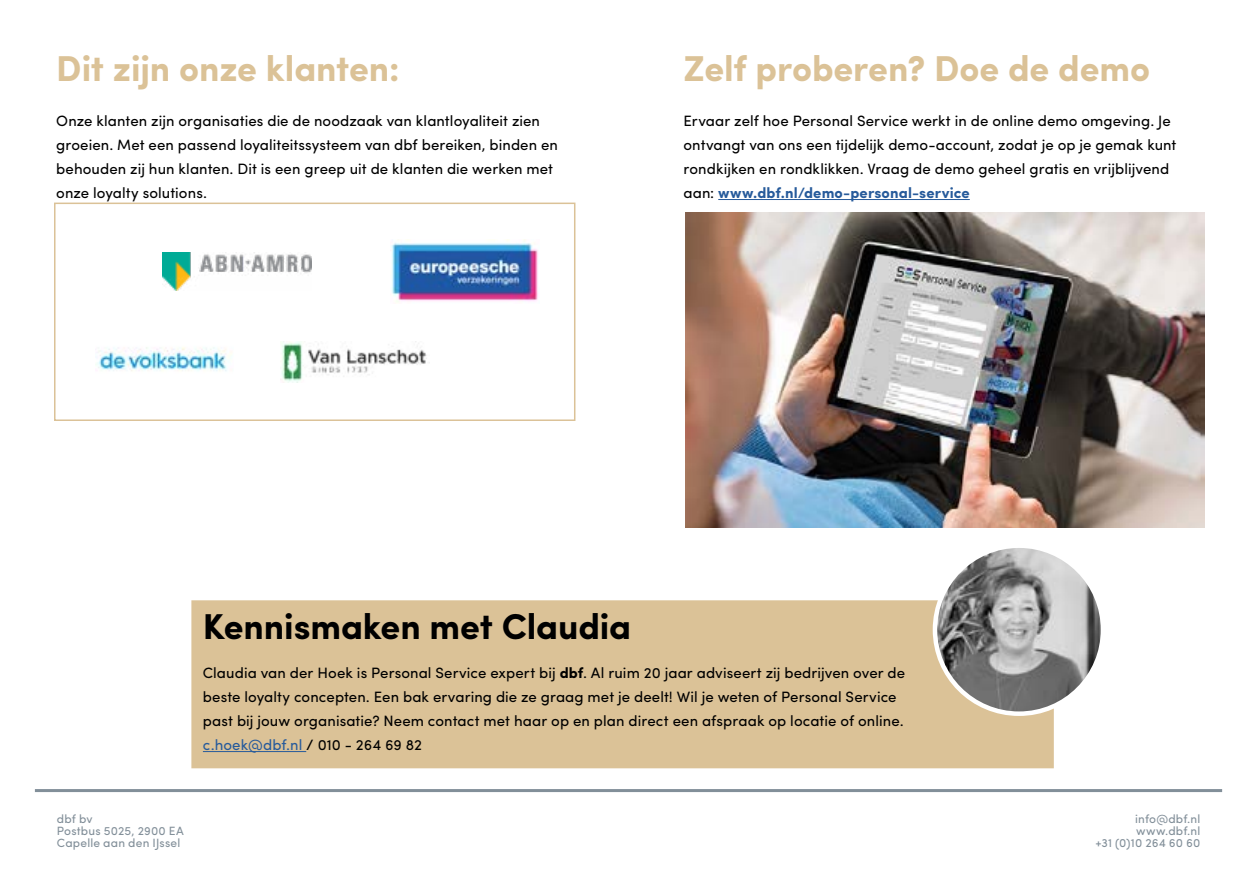
<style>
.page{position:relative;width:1259px;height:893px;background:#fff}
.page>*{position:absolute;margin:0;border:0;box-sizing:border-box;transform-origin:0 0}
.t1{font:700 36px "Sofia Pro";letter-spacing:-.005em;color:#dbc297}
.t2{font:700 36px "Sofia Pro";letter-spacing:-.005em;color:#000}
.t3{font:15px/24px "Sofia Pro";letter-spacing:.005em;color:#000}
.t4{font:12px/12px "Sofia Pro";letter-spacing:.015em;color:#828f99}
.s1{font-weight:700;color:#275b9b}
.s2{font-weight:700}
.s3{color:#275b9b}
</style>
<div class="page">
<hr style="left:35px;top:789px;width:1187px;height:3px;background:#828f99">
<img style="left:163px;top:253px;width:149px;height:37px">
<img style="left:96px;top:347px;width:136px;height:24px">
<img style="left:391px;top:240px;width:148px;height:62px">
<img style="left:280px;top:341px;width:147px;height:41px">
<div style="left:54px;top:203px;width:521px;height:218px;border:2px solid #dbc297"></div>
<div style="left:193px;top:602px;width:859px;height:165px;background:#dbc297"></div>
<hr style="left:203px;top:751px;width:103px;height:1px;background:#275b9b">
<div style="left:191px;top:600px;width:862px;height:168px;border:3px solid #dbc297"></div>
<img style="left:935px;top:548px;width:165px;height:164px">
<div style="left:932px;top:543px;width:173px;height:173px;border:4px solid #fff;border-radius:50%"></div>
<img style="left:686px;top:213px;width:519px;height:315px">
<hr style="left:718px;top:199px;width:251px;height:1px;background:#275b9b">
<h1 class="t1" style="left:56px;top:41px;width:345px">Dit zijn onze klanten:</h1>
<p class="t3" style="left:56px;top:108px;width:503px">Onze klanten zijn organisaties die de noodzaak van klantloyaliteit zien groeien. Met een passend loyaliteitssysteem van dbf bereiken, binden en behouden zij hun klanten. Dit is een greep uit de klanten die werken met onze loyalty solutions.</p>
<h1 class="t1" style="left:683px;top:41px;width:468px">Zelf proberen? Doe de demo</h1>
<p class="t3" style="left:683px;top:108px;width:494px">Ervaar zelf hoe Personal Service werkt in de online demo omgeving. Je ontvangt van ons een tijdelijk demo-account, zodat je op je gemak kunt rondkijken en rondklikken. Vraag de demo geheel gratis en vrijblijvend aan: <span class="s1">www.dbf.nl/demo-personal-service</span></p>
<h1 class="t2" style="left:203px;top:599px;width:430px">Kennismaken met Claudia</h1>
<p class="t3" style="left:203px;top:660px;width:704px">Claudia van der Hoek is Personal Service expert bij <span class="s2">dbf</span>. Al ruim 20 jaar adviseert zij bedrijven over de beste loyalty concepten. Een bak ervaring die ze graag met je deelt! Wil je weten of Personal Service past bij jouw organisatie? Neem contact met haar op en plan direct een afspraak op locatie of online. <span class="s3">c.hoek@dbf.nl</span> / 010 - 264 69 82</p>
<p class="t4" style="left:57px;top:812px;width:128px">dbf bv<br>Postbus 5025, 2900 EA<br>Capelle aan den IJssel</p>
<p class="t4" style="left:1095px;top:812px;width:106px;text-align:right">info@dbf.nl www.dbf.nl<br>+31 (0)10 264 60 60</p>
</div>
